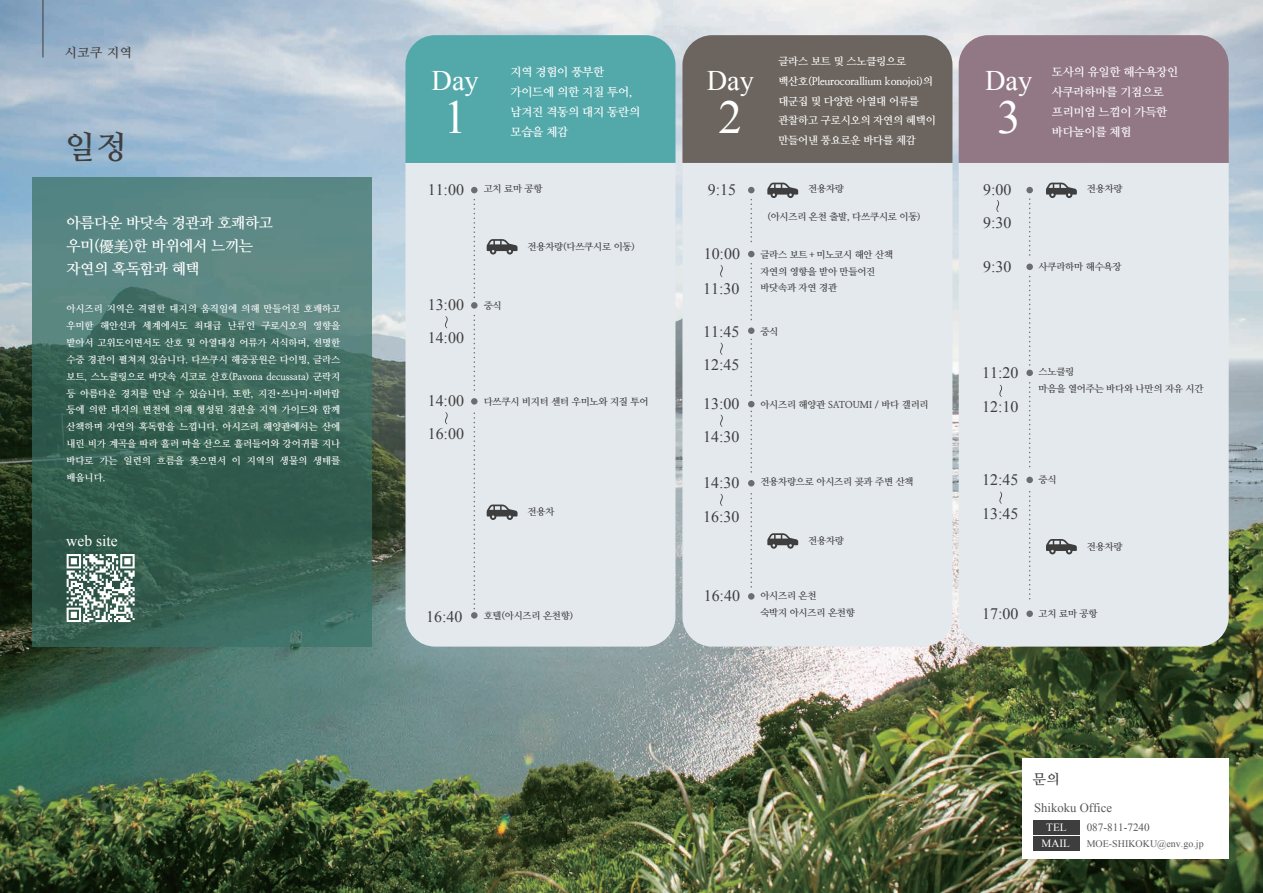
<style>
.page{position:relative;width:1263px;height:893px;background:#fff}
.page>*{position:absolute;margin:0;border:0;box-sizing:border-box;transform-origin:0 0}
.t1{font:47.25px "Times New Roman";color:#fff}
.t2{font:700 31.8px "Nanum Myeongjo";color:#3e3e3f}
.t3{font:28.35px "Times New Roman";color:#fff}
.t4{font:15.9px/32.8px "Times New Roman";color:#3e3e3f}
.t5{font:15.6px "Times New Roman";color:#fff}
.t6{font:700 14.85px/23px "Nanum Myeongjo";letter-spacing:-.02em;color:#fff}
.t7{font:700 13.8px "Nanum Myeongjo";color:#3e3e3f}
.t8{font:12.75px "Times New Roman";color:#57585a}
.t9{font:700 12.75px "Nanum Myeongjo";color:#3e3e3f}
.t10{font:700 11.7px/20px "Nanum Myeongjo";letter-spacing:-.02em;color:#fff}
.t11{font:11.1px "Times New Roman";color:#57585a}
.t12{font:11.1px/16.4px "Times New Roman";color:#fff;text-align:center}
.t13{font:700 10.65px/20px "Nanum Myeongjo";letter-spacing:-.02em;color:#fff}
.t14{font:10.05px "Times New Roman";color:#57585a}
.t15{font:700 9.6px/17px "Nanum Myeongjo";color:#fff;text-align:justify}
.t16{font:700 9.6px/17px "Nanum Myeongjo";letter-spacing:-.02em;color:#3e3e3f}
.s1{font-family:"TPJPN National Parks Min R";font-weight:400}
.s2{font-family:"Koz Go Pr 6 N";font-weight:400}
</style>
<div class="page">
<img style="left:0;top:0;width:1263px;height:893px">
<img style="left:32px;top:177px;width:340px;height:470px">
<div style="left:682px;top:163px;width:270px;height:484px;background:#e4e9ed"></div>
<div style="left:682px;top:35px;width:270px;height:128px;background:#6c655f"></div>
<div style="left:959px;top:163px;width:270px;height:484px;background:#e4e9ed"></div>
<div style="left:959px;top:35px;width:270px;height:128px;background:#927885"></div>
<div style="left:405px;top:163px;width:270px;height:484px;background:#e4e9ed"></div>
<div style="left:405px;top:35px;width:270px;height:128px;background:#53a8aa"></div>
<hr style="left:43px;top:0;width:1px;height:57px;background:#3e3e3f">
<div style="left:1022px;top:759px;width:207px;height:100px;background:#fff"></div>
<div style="left:1033px;top:820px;width:46px;height:14px;background:#3e3e3f"></div>
<div style="left:1033px;top:836px;width:46px;height:14px;background:#3e3e3f"></div>
<svg style="left:487px;top:239px;width:30px;height:16px"></svg>
<svg style="left:767px;top:183px;width:31px;height:15px"></svg>
<svg style="left:1046px;top:183px;width:31px;height:15px"></svg>
<svg style="left:1046px;top:539px;width:31px;height:15px"></svg>
<svg style="left:767px;top:533px;width:31px;height:16px"></svg>
<svg style="left:487px;top:505px;width:30px;height:15px"></svg>
<svg style="left:471px;top:187px;width:6px;height:6px"></svg>
<div style="left:471px;top:302px;width:6px;height:7px;background:#6c6d70;border-radius:50%"></div>
<div style="left:471px;top:612px;width:6px;height:7px;background:#6c6d70;border-radius:50%"></div>
<svg style="left:473px;top:200px;width:2px;height:98px"></svg>
<svg style="left:473px;top:316px;width:2px;height:78px"></svg>
<svg style="left:473px;top:413px;width:2px;height:196px"></svg>
<svg style="left:748px;top:187px;width:6px;height:6px"></svg>
<div style="left:748px;top:327px;width:6px;height:7px;background:#6c6d70;border-radius:50%"></div>
<div style="left:748px;top:593px;width:6px;height:7px;background:#6c6d70;border-radius:50%"></div>
<svg style="left:748px;top:200px;width:6px;height:57px"></svg>
<svg style="left:750px;top:494px;width:2px;height:94px"></svg>
<svg style="left:750px;top:264px;width:2px;height:59px"></svg>
<svg style="left:748px;top:339px;width:6px;height:133px"></svg>
<div style="left:1026px;top:187px;width:7px;height:6px;background:#6c6d70;border-radius:50%"></div>
<div style="left:1026px;top:264px;width:7px;height:6px;background:#6c6d70;border-radius:50%"></div>
<div style="left:1026px;top:370px;width:7px;height:6px;background:#6c6d70;border-radius:50%"></div>
<div style="left:1026px;top:477px;width:7px;height:6px;background:#6c6d70;border-radius:50%"></div>
<div style="left:1026px;top:610px;width:7px;height:7px;background:#6c6d70;border-radius:50%"></div>
<svg style="left:1029px;top:383px;width:1px;height:87px"></svg>
<svg style="left:1029px;top:492px;width:1px;height:110px"></svg>
<svg style="left:1029px;top:199px;width:1px;height:60px"></svg>
<svg style="left:1029px;top:276px;width:1px;height:89px"></svg>
<svg style="left:445px;top:316px;width:3px;height:12px"></svg>
<div style="left:471px;top:398px;width:6px;height:7px;background:#6c6d70;border-radius:50%"></div>
<svg style="left:445px;top:412px;width:3px;height:12px"></svg>
<svg style="left:720px;top:265px;width:3px;height:12px"></svg>
<svg style="left:720px;top:415px;width:3px;height:12px"></svg>
<svg style="left:748px;top:480px;width:6px;height:6px"></svg>
<svg style="left:720px;top:494px;width:3px;height:12px"></svg>
<svg style="left:720px;top:343px;width:3px;height:12px"></svg>
<svg style="left:996px;top:200px;width:3px;height:12px"></svg>
<svg style="left:999px;top:491px;width:3px;height:13px"></svg>
<svg style="left:999px;top:385px;width:3px;height:12px"></svg>
<svg style="left:67px;top:554px;width:68px;height:68px"></svg>
<h3 class="t9" style="left:65px;top:45px;width:68px">시코쿠 지역</h3>
<h2 class="t2" style="left:65px;top:128px;width:63px">일정</h2>
<h3 class="t6" style="left:66px;top:211px;width:208px">아름다운 바닷속 경관과 호쾌하고 우미(<span class="s1">優美</span>)한 바위에서 느끼는 자연의 혹독함과 혜택</h3>
<p class="t15" style="left:66px;top:300px;width:275px">아시즈리 지역은 격렬한 대지의 움직임에 의해 만들어진 호쾌하고 우미한 해안선과 세계에서도 최대급 난류인 구로시오의 영향을 받아서 고위도이면서도 산호 및 아열대성 어류가 서식하며, 선명한 수중 경관이 펼쳐져 있습니다. 다쓰쿠시 해중공원은 다이빙, 글라스 보트, 스노클링으로 바닷속 시코로 산호(Pavona decussata) 군락지 등 아름다운 경치를 만날 수 있습니다. 또한, 지진<span class="s2">・</span>쓰나미<span class="s2">・</span>비바람 등에 의한 대지의 변천에 의해 형성된 경관을 지역 가이드와 함께 산책하며 자연의 혹독함을 느낍니다. 아시즈리 해양관에서는 산에 내린 비가 계곡을 따라 흘러 마을 산으로 흘러들어와 강어귀를 지나 바다로 가는 일련의 흐름을 쫓으면서 이 지역의 생물의 생태를 배웁니다.</p>
<h3 class="t5" style="left:66px;top:530px;width:53px">web site</h3>
<p class="t10" style="left:510px;top:62px;width:131px">지역 경험이 풍부한 가이드에 의한 지질 투어, 남겨진 격동의 대지 동란의 모습을 체감</p>
<p class="t13" style="left:778px;top:51px;width:159px">글라스 보트 및 스노클링으로 백산호(Pleurocorallium konojoi)의 대군집 및 다양한 아열대 어류를 관찰하고 구로시오의 자연의 혜택이 만들어낸 풍요로운 바다를 체감</p>
<p class="t10" style="left:1052px;top:62px;width:128px">도사의 유일한 해수욕장인 사쿠라하마를 기점으로 프리미엄 느낌이 가득한 바다놀이를 체험</p>
<p class="t16" style="left:484px;top:180px;width:60px">고치 료마 공항</p>
<p class="t16" style="left:808px;top:180px;width:37px">전용차량</p>
<p class="t16" style="left:1087px;top:180px;width:37px">전용차량</p>
<h3 class="t3" style="left:431px;top:61px;width:49px">Day</h3>
<h1 class="t1" style="left:443px;top:86px;width:25px">1</h1>
<h3 class="t3" style="left:707px;top:61px;width:49px">Day</h3>
<h1 class="t1" style="left:719px;top:86px;width:25px">2</h1>
<h3 class="t3" style="left:985px;top:61px;width:49px">Day</h3>
<h1 class="t1" style="left:997px;top:86px;width:25px">3</h1>
<h3 class="t4" style="left:428px;top:173px;width:38px">11:00</h3>
<h3 class="t4" style="left:708px;top:173px;width:30px">9:15</h3>
<h3 class="t4" style="left:983px;top:174px;width:30px">9:00<br>9:30</h3>
<h3 class="t4" style="left:983px;top:250px;width:30px">9:30</h3>
<p class="t16" style="left:767px;top:208px;width:155px">(아시즈리 온천 출발, 다쓰쿠시로 이동)</p>
<p class="t16" style="left:760px;top:246px;width:134px">글라스 보트＋미노코시 해안 산책 자연의 영향을 받아 만들어진 바닷속과 자연 경관</p>
<p class="t16" style="left:760px;top:323px;width:19px">중식</p>
<p class="t16" style="left:528px;top:238px;width:109px">전용차량(다쓰쿠시로 이동)</p>
<h3 class="t4" style="left:704px;top:237px;width:38px">10:00</h3>
<p class="t16" style="left:1038px;top:258px;width:84px">사쿠라하마 해수욕장</p>
<h3 class="t4" style="left:703px;top:272px;width:38px">11:30</h3>
<h3 class="t4" style="left:428px;top:288px;width:38px">13:00<br>14:00</h3>
<p class="t16" style="left:484px;top:297px;width:19px">중식</p>
<h3 class="t4" style="left:703px;top:315px;width:38px;line-height:33.3px">11:45<br>12:45</h3>
<p class="t16" style="left:1038px;top:363px;width:166px">스노클링<br>마음을 열어주는 바다와 나만의 자유 시간</p>
<h3 class="t4" style="left:982px;top:355px;width:38px;line-height:34px">11:20<br>12:10</h3>
<h3 class="t4" style="left:428px;top:384px;width:38px">14:00<br>16:00</h3>
<p class="t16" style="left:484px;top:393px;width:166px">다쓰쿠시 비지터 센터 우미노와 지질 투어</p>
<h3 class="t4" style="left:703px;top:387px;width:38px">13:00</h3>
<p class="t16" style="left:760px;top:396px;width:170px">아시즈리 해양관 SATOUMI / 바다 갤러리</p>
<h3 class="t4" style="left:703px;top:420px;width:38px">14:30</h3>
<h3 class="t4" style="left:703px;top:466px;width:38px;line-height:33.3px">14:30<br>16:30</h3>
<h3 class="t4" style="left:982px;top:462px;width:38px;line-height:34px">12:45<br>13:45</h3>
<p class="t16" style="left:1038px;top:471px;width:19px">중식</p>
<p class="t16" style="left:760px;top:473px;width:155px">전용차량으로 아시즈리 곶과 주변 산책</p>
<p class="t16" style="left:528px;top:503px;width:28px">전용차</p>
<h3 class="t4" style="left:426px;top:599px;width:38px">16:40</h3>
<p class="t16" style="left:484px;top:607px;width:91px">호텔(아시즈리 온천향)</p>
<h3 class="t4" style="left:704px;top:579px;width:38px">16:40</h3>
<p class="t16" style="left:808px;top:532px;width:37px">전용차량</p>
<p class="t16" style="left:760px;top:587px;width:96px">아시즈리 온천<br>숙박지 아시즈리 온천향</p>
<p class="t16" style="left:1087px;top:538px;width:37px">전용차량</p>
<h3 class="t4" style="left:982px;top:597px;width:38px">17:00</h3>
<p class="t16" style="left:1038px;top:605px;width:60px">고치 료마 공항</p>
<h3 class="t7" style="left:1033px;top:770px;width:28px">문의</h3>
<h3 class="t8" style="left:1034px;top:799px;width:79px">Shikoku Office</h3>
<p class="t11" style="left:1087px;top:820px;width:64px">087-811-7240</p>
<p class="t12" style="left:1041px;top:819px;width:30px">TEL<br>MAIL</p>
<p class="t14" style="left:1087px;top:837px;width:118px">MOE-SHIKOKU@env.go.jp</p>
</div>
